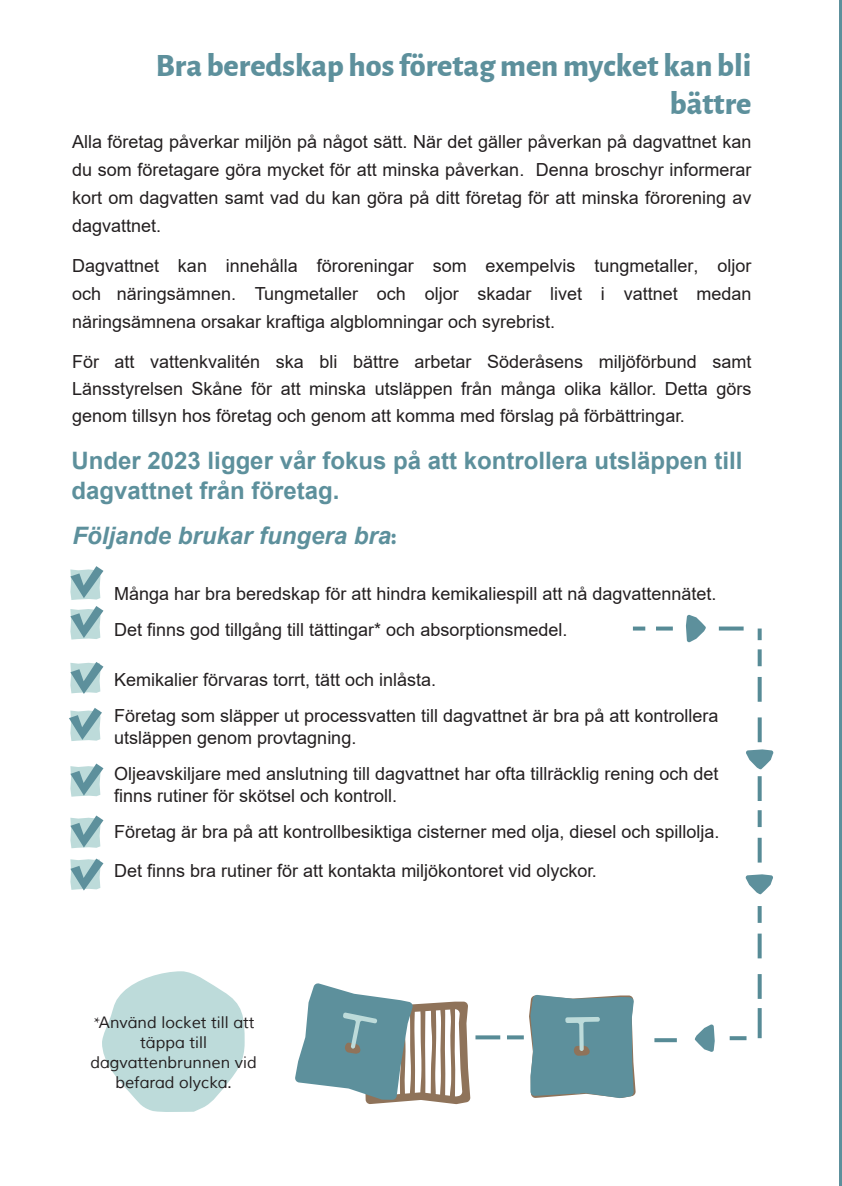
<style>
.page{position:relative;width:842px;height:1186px;background:#fff}
.page>*{position:absolute;margin:0;border:0;box-sizing:border-box;transform-origin:0 0}
.t1{font:800 32px/38.4px "Alegreya Sans";color:#5d909c;text-align:right}
.t2{font:700 24px/30px "Arial";color:#5d909c}
.t3{font:italic 700 24px "Arial";color:#5d909c}
.t4{font:18px/28px "Arial";color:#231f20}
.t5{font:16px/20px "Muli";color:#231f20;text-align:center}
.s1{font-family:"Alegreya Sans";font-weight:800;font-style:normal}
.s2{font-family:"Minion Pro";font-style:italic}
</style>
<div class="page">
<hr style="left:839px;top:0;width:3px;height:1185px;background:#5d909c">
<svg style="left:656px;top:626px;width:17px;height:4px"></svg>
<svg style="left:633px;top:626px;width:12px;height:4px"></svg>
<svg style="left:730px;top:1036px;width:17px;height:3px"></svg>
<svg style="left:758px;top:776px;width:4px;height:24px"></svg>
<svg style="left:758px;top:810px;width:4px;height:16px"></svg>
<svg style="left:758px;top:837px;width:4px;height:25px"></svg>
<svg style="left:70px;top:566px;width:33px;height:34px"></svg>
<svg style="left:70px;top:606px;width:33px;height:33px"></svg>
<svg style="left:70px;top:662px;width:33px;height:31px"></svg>
<svg style="left:69px;top:708px;width:33px;height:33px"></svg>
<svg style="left:70px;top:763px;width:33px;height:33px"></svg>
<svg style="left:70px;top:815px;width:33px;height:33px"></svg>
<svg style="left:70px;top:858px;width:33px;height:32px"></svg>
<svg style="left:102px;top:971px;width:143px;height:141px"></svg>
<svg style="left:507px;top:1035px;width:17px;height:4px"></svg>
<svg style="left:475px;top:1035px;width:25px;height:4px"></svg>
<svg style="left:295px;top:983px;width:175px;height:120px"></svg>
<svg style="left:529px;top:995px;width:107px;height:102px;background:#6c98a1"></svg>
<svg style="left:758px;top:906px;width:4px;height:16px"></svg>
<svg style="left:758px;top:933px;width:4px;height:25px"></svg>
<svg style="left:719px;top:626px;width:25px;height:4px"></svg>
<svg style="left:758px;top:974px;width:4px;height:24px"></svg>
<svg style="left:758px;top:1008px;width:4px;height:29px"></svg>
<svg style="left:758px;top:628px;width:4px;height:12px"></svg>
<svg style="left:758px;top:649px;width:4px;height:17px"></svg>
<svg style="left:758px;top:677px;width:4px;height:24px"></svg>
<svg style="left:758px;top:717px;width:4px;height:25px"></svg>
<svg style="left:746px;top:749px;width:28px;height:21px"></svg>
<svg style="left:745px;top:874px;width:28px;height:20px"></svg>
<svg style="left:694px;top:1024px;width:21px;height:28px"></svg>
<svg style="left:686px;top:614px;width:20px;height:28px"></svg>
<svg style="left:654px;top:1038px;width:23px;height:3px"></svg>
<h1 class="t1" style="left:156px;top:44px;width:597px">Bra beredskap hos företag men mycket kan bli bättre</h1>
<p class="t4" style="left:72px;top:127px;width:681px;text-align:justify">Alla företag påverkar miljön på något sätt. När det gäller påverkan på dagvattnet kan du som företagare göra mycket för att minska påverkan. Denna broschyr informerar kort om dagvatten samt vad du kan göra på ditt företag för att minska förorening av dagvattnet.</p>
<p class="t4" style="left:72px;top:251px;width:681px;text-align:justify">Dagvattnet kan innehålla föroreningar som exempelvis tungmetaller, oljor och näringsämnen. Tungmetaller och oljor skadar livet i vattnet medan näringsämnena orsakar kraftiga algblomningar och syrebrist.</p>
<p class="t4" style="left:72px;top:348px;width:681px;line-height:27.2px;text-align:justify">För att vattenkvalitén ska bli bättre arbetar Söderåsens miljöförbund samt Länsstyrelsen Skåne för att minska utsläppen från många olika källor. Detta görs genom tillsyn hos företag och genom att komma med förslag på förbättringar.</p>
<h2 class="t2" style="left:72px;top:445px;width:672px">Under 2023 ligger vår fokus på att kontrollera utsläppen till dagvattnet från företag.</h2>
<h2 class="t3" style="left:73px;top:519px;width:326px">Följande brukar fungera bra<span class="s1">:</span></h2>
<p class="t4" style="left:114px;top:575px;width:604px;line-height:36px">Många har bra beredskap för att hindra kemikaliespill att nå dagvattennätet.<br>Det finns god tillgång till tättingar* och absorptionsmedel.</p>
<p class="t4" style="left:114px;top:661px;width:606px;line-height:36px">Kemikalier förvaras torrt, tätt och inlåsta.<br>Företag som släpper ut processvatten till dagvattnet är bra på att kontrollera</p>
<p class="t4" style="left:114px;top:719px;width:606px;line-height:36px">utsläppen genom provtagning.<br>Oljeavskiljare med anslutning till dagvattnet har ofta tillräcklig rening och det</p>
<p class="t4" style="left:114px;top:777px;width:607px;line-height:36px">finns rutiner för skötsel och kontroll.<br>Företag är bra på att kontrollbesiktiga cisterner med olja, diesel och spillolja.</p>
<p class="t4" style="left:114px;top:856px;width:484px">Det finns bra rutiner för att kontakta miljökontoret vid olyckor.</p>
<p class="t5" style="left:90px;top:1012px;width:168px"><span class="s2">*</span>Använd locket till att täppa till dagvattenbrunnen vid befarad olycka.</p>
</div>
